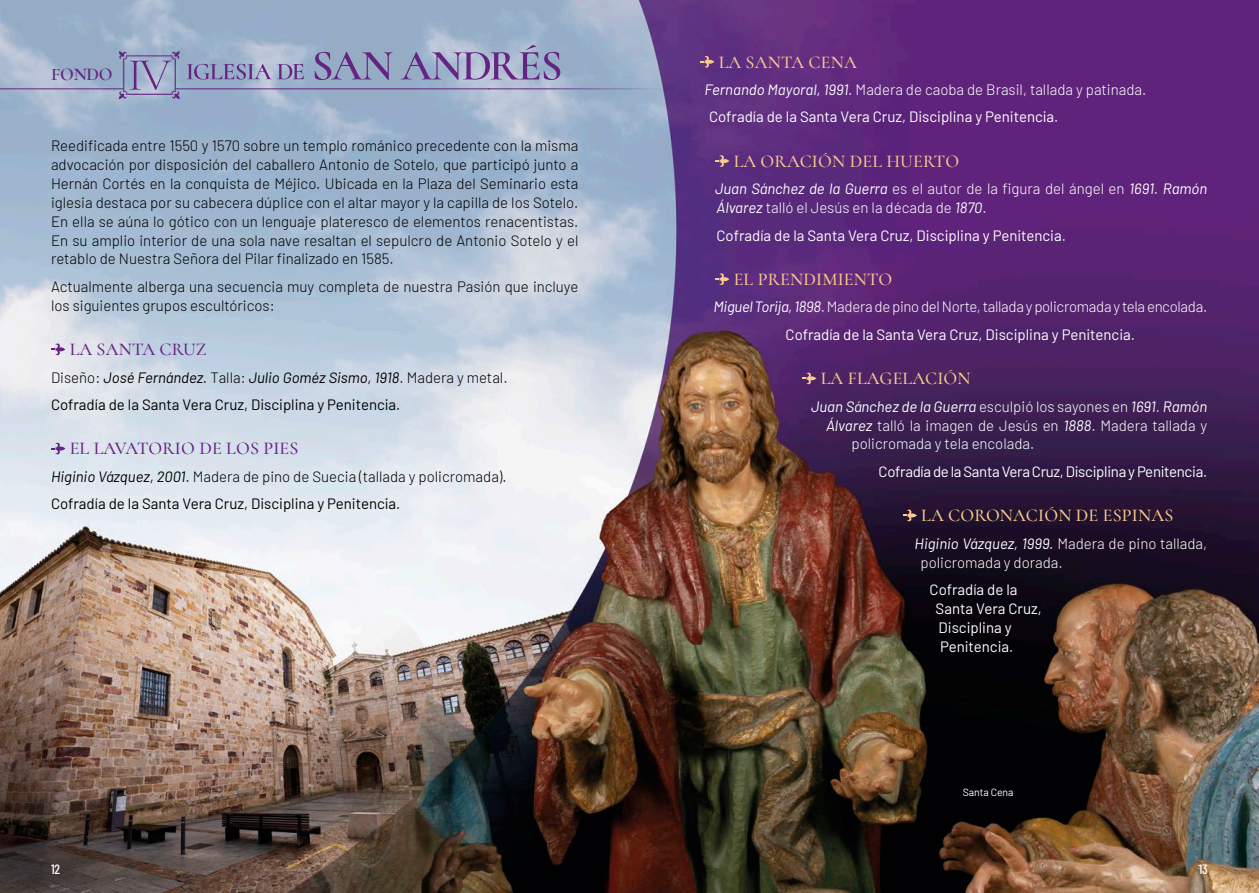
<style>
.page{position:relative;width:1259px;height:893px;background:#fff}
.page>*{position:absolute;margin:0;border:0;box-sizing:border-box;transform-origin:0 0}
.t1{font:500 18px "Cormorant";letter-spacing:.01em;color:#fbca8d}
.t2{font:500 18px "Cormorant";letter-spacing:.01em;color:#652382}
.t3{font:600 18px "Cormorant";letter-spacing:-.015em;color:#652382}
.t4{font:300 15px/18.9px "Barlow";color:#000;text-align:justify}
.t5{font:300 15px/18.9px "Barlow";color:#fff}
.t6{font:15px/27.5px "Barlow";color:#000}
.t7{font:15px/27.5px "Barlow";color:#fff}
.t8{font:300 15px/27.5px "Barlow";letter-spacing:-.02em;color:#fff;text-align:center}
.t9{font:italic 15px "Barlow";color:#fff}
.t10{font:15px "Barlow";letter-spacing:-.02em;color:#fff}
.t11{font:500 13.5px "Barlow Condensed";color:#fff}
.t12{font:10.5px "Barlow";letter-spacing:-.01em;color:#fff}
.s1{font-weight:300}
.s2{font-style:italic}
.s3{font-weight:400;font-style:italic}
.s4{font-weight:400}
.s5{font-weight:300;font-style:normal}
</style>
<div class="page">
<img style="left:0;top:0;width:1259px;height:893px">
<svg style="left:700px;top:55px;width:14px;height:13px"></svg>
<svg style="left:715px;top:154px;width:14px;height:14px"></svg>
<svg style="left:715px;top:272px;width:14px;height:14px"></svg>
<svg style="left:802px;top:372px;width:14px;height:13px"></svg>
<svg style="left:902px;top:509px;width:15px;height:13px"></svg>
<svg style="left:51px;top:343px;width:14px;height:13px"></svg>
<svg style="left:51px;top:442px;width:14px;height:13px"></svg>
<hr style="left:175px;top:88px;width:314px;height:1px;background:#652382">
<hr style="left:0;top:88px;width:123px;height:1px;background:#652382">
<hr style="left:488px;top:88px;width:174px;height:1px;background:#652382">
<svg style="left:187px;top:64px;width:117px;height:16px;background:#918fb9"></svg>
<svg style="left:315px;top:45px;width:245px;height:35px;background:#9395bb"></svg>
<svg style="left:118px;top:51px;width:62px;height:49px;background:#979cc0"></svg>
<p class="t3" style="left:51px;top:63px;width:63px">FONDO</p>
<p class="t4" style="left:51px;top:135px;width:529px">Reedificada entre 1550 y 1570 sobre un templo románico precedente con la misma advocación por disposición del caballero Antonio de Sotelo, que participó junto a Hernán Cortés en la conquista de Méjico. Ubicada en la Plaza del Seminario esta iglesia destaca por su cabecera dúplice con el altar mayor y la capilla de los Sotelo.<br>En ella se aúna lo gótico con un lenguaje plateresco de elementos renacentistas.<br>En su amplio interior de una sola nave resaltan el sepulcro de Antonio Sotelo y el retablo de Nuestra Señora del Pilar finalizado en 1585.</p>
<p class="t4" style="left:51px;top:276px;width:529px">Actualmente alberga una secuencia muy completa de nuestra Pasión que incluye los siguientes grupos escultóricos:</p>
<p class="t2" style="left:70px;top:338px;width:138px">LA SANTA CRUZ</p>
<p class="t6" style="left:51px;top:362px;width:458px"><span class="s1">Diseño:</span> <span class="s2">José Fernández.</span> <span class="s1">Talla:</span> <span class="s2">Julio Goméz Sismo, 1918</span><span class="s1">. Madera y metal.<br></span>Cofradía de la Santa Vera Cruz, Disciplina y Penitencia.</p>
<p class="t2" style="left:70px;top:438px;width:230px">EL LAVATORIO DE LOS PIES</p>
<p class="t6" style="left:51px;top:462px;width:457px"><span class="s2">Higinio Vázquez, 2001.</span> <span class="s1">Madera de pino de Suecia (tallada y policromada).<br></span>Cofradía de la Santa Vera Cruz, Disciplina y Penitencia.</p>
<p class="t1" style="left:718px;top:51px;width:139px">LA SANTA CENA</p>
<p class="t7" style="left:709px;top:75px;width:439px;text-indent:-4px"><span class="s2">Fernando Mayoral, 1991.</span> <span class="s1">Madera de caoba de Brasil, tallada y patinada.<br></span>Cofradía de la Santa Vera Cruz, Disciplina y Penitencia.</p>
<p class="t1" style="left:733px;top:150px;width:227px">LA ORACIÓN DEL HUERTO</p>
<p class="t5" style="left:715px;top:178px;width:493px"><span class="s3">Juan Sánchez de la Guerra</span> es el autor de la figura del ángel en <span class="s3">1691. Ramón<br>Álvarez</span> talló el Jesús en la década de <span class="s3">1870</span>.</p>
<p class="t7" style="left:716px;top:220px;width:351px">Cofradía de la Santa Vera Cruz, Disciplina y Penitencia.</p>
<p class="t1" style="left:733px;top:268px;width:160px">EL PRENDIMIENTO</p>
<p class="t8" style="left:713px;top:292px;width:495px"><span class="s3">Miguel Torija, 1898</span>. Madera de pino del Norte, tallada y policromada y tela encolada.<br><span class="s4">Cofradía de la Santa Vera Cruz, Disciplina y Penitencia.</span></p>
<p class="t1" style="left:820px;top:368px;width:151px">LA FLAGELACIÓN</p>
<p class="t9" style="left:811px;top:395px;width:398px">Juan Sánchez de la Guerra <span class="s5">esculpió los sayones en</span> 1691<span class="s5">.</span> Ramón</p>
<p class="t5" style="left:826px;top:415px;width:382px"><span class="s3">Álvarez</span> talló la imagen de Jesús en <span class="s3">1888</span>. Madera tallada y</p>
<p class="t5" style="left:851px;top:433px;width:184px">policromada y tela encolada.</p>
<p class="t10" style="left:878px;top:461px;width:330px">Cofradía de la Santa Vera Cruz, Disciplina y Penitencia.</p>
<p class="t1" style="left:921px;top:505px;width:253px">LA CORONACIÓN DE ESPINAS</p>
<p class="t5" style="left:920px;top:533px;width:288px;text-indent:-6px"><span class="s3">Higinio Vázquez, 1999.</span> Madera de pino tallada, policromada y dorada.</p>
<p class="t7" style="left:929px;top:575px;width:89px">Cofradía de la</p>
<p class="t7" style="left:935px;top:594px;width:108px">Santa Vera Cruz,</p>
<p class="t7" style="left:938px;top:612px;width:75px">Disciplina y</p>
<p class="t7" style="left:940px;top:631px;width:75px">Penitencia.</p>
<p class="t12" style="left:963px;top:785px;width:52px">Santa Cena</p>
<p class="t11" style="left:51px;top:860px;width:11px">12</p>
<p class="t11" style="left:1198px;top:860px;width:11px">13</p>
</div>
